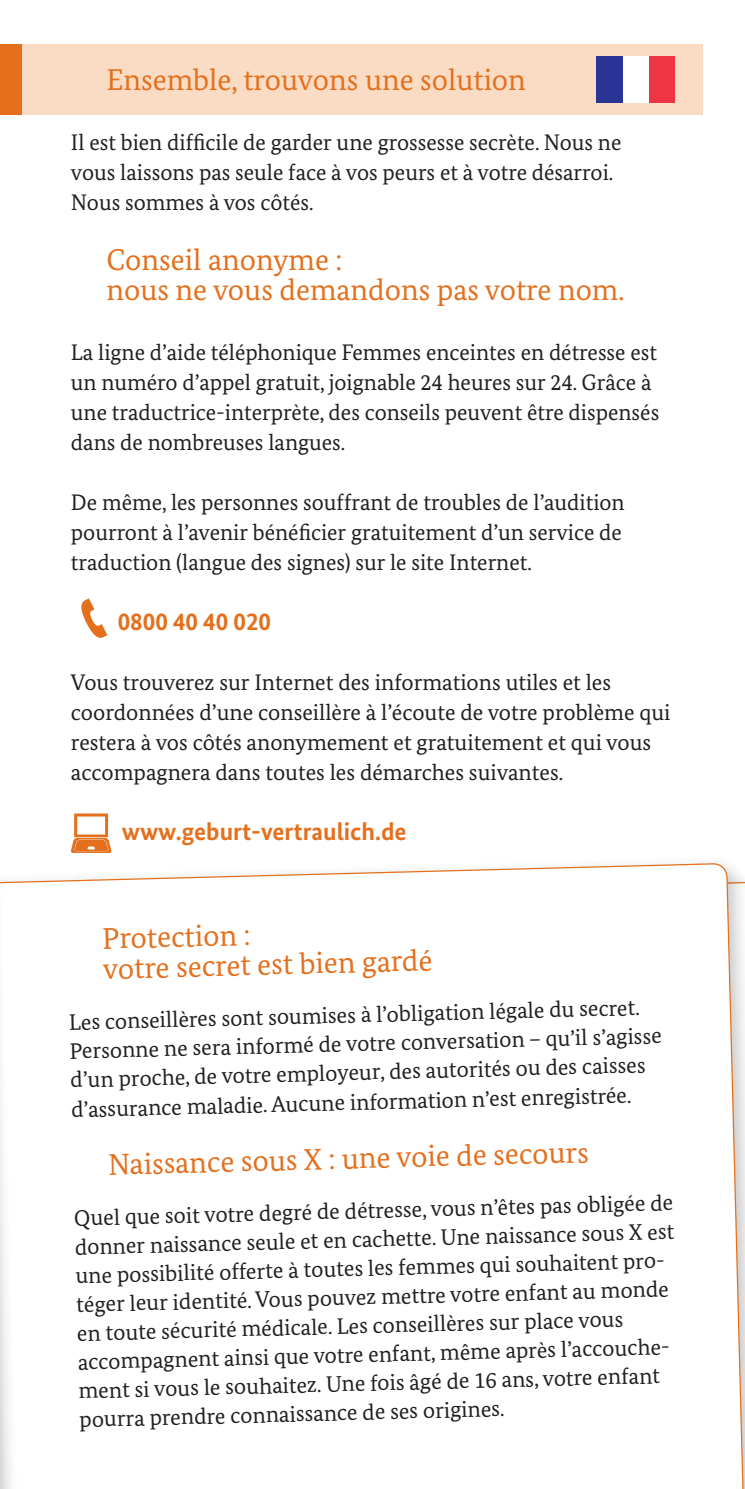
<style>
.page{position:relative;width:745px;height:1489px;background:#fff}
.page>*{position:absolute;margin:0;border:0;box-sizing:border-box;transform-origin:0 0}
.t1{font:30px/30px "Bundes Serif";color:#e4701e}
.t2{font:700 25px "Bundes Sans";color:#e4701e}
.t3{font:22.5px/30px "Bundes Serif";color:#231f20}
</style>
<div class="page">
<svg style="left:19px;top:863px;width:724px;height:625px"></svg>
<div style="left:0;top:852px;width:19px;height:636px;background:#231f20;opacity:.25"></div>
<div style="left:0;top:44px;width:702px;height:71px;background:#fadcc4"></div>
<svg style="left:81px;top:598px;width:26px;height:40px"></svg>
<svg style="left:71px;top:813px;width:41px;height:40px"></svg>
<div style="left:595px;top:57px;width:78px;height:46px;background:#ee3543"></div>
<div style="left:595px;top:57px;width:52px;height:46px;background:#fff"></div>
<div style="left:595px;top:57px;width:26px;height:46px;background:#293594"></div>
<div style="left:0;top:44px;width:21px;height:71px;background:#e4701e"></div>
<hr style="left:744px;top:44px;width:1px;height:71px;background:#e4701e">
<h1 class="t1" style="left:106px;top:64px;width:420px">Ensemble, trouvons une solution</h1>
<p class="t3" style="left:71px;top:127px;width:551px">Il est bien difficile de garder une grossesse secrète. Nous ne vous laissons pas seule face à vos peurs et à votre désarroi.<br>Nous sommes à vos côtés.</p>
<h1 class="t1" style="left:106px;top:244px;width:519px">Conseil anonyme :<br>nous ne vous demandons pas votre nom.</h1>
<p class="t3" style="left:71px;top:337px;width:589px">La ligne d’aide téléphonique Femmes enceintes en détresse est un numéro d’appel gratuit, joignable 24 heures sur 24. Grâce à une traductrice-interprète, des conseils peuvent être dispensés dans de nombreuses langues.</p>
<p class="t3" style="left:71px;top:487px;width:555px">De même, les personnes souffrant de troubles de l’audition pourront à l’avenir bénéficier gratuitement d’un service de traduction (langue des signes) sur le site Internet.</p>
<p class="t2" style="left:118px;top:606px;width:155px">0800 40 40 020</p>
<p class="t3" style="left:71px;top:667px;width:600px">Vous trouverez sur Internet des informations utiles et les coordonnées d’une conseillère à l’écoute de votre problème qui restera à vos côtés anonymement et gratuitement et qui vous accompagnera dans toutes les démarches suivantes.</p>
<p class="t2" style="left:122px;top:816px;width:286px">www.geburt-vertraulich.de</p>
<h1 class="t1" style="left:102px;top:923px;width:331px;line-height:29.2px;rotate:-1deg">Protection :<br>votre secret est bien gardé</h1>
<p class="t3" style="left:68px;top:1009px;width:593px;line-height:29.2px;rotate:-2deg">Les conseillères sont soumises à l’obligation légale du secret.<br>Personne ne sera informé de votre conversation – qu’il s’agisse d’un proche, de votre employeur, des autorités ou des caisses d’assurance maladie. Aucune information n’est enregistrée.</p>
<h1 class="t1" style="left:108px;top:1147px;width:482px;rotate:-1deg">Naissance sous X : une voie de secours</h1>
<p class="t3" style="left:72px;top:1205px;width:602px;line-height:28.8px;rotate:-2deg">Quel que soit votre degré de détresse, vous n’êtes pas obligée de donner naissance seule et en cachette. Une naissance sous X est une possibilité offerte à toutes les femmes qui souhaitent pro&shy;téger leur identité. Vous pouvez mettre votre enfant au monde en toute sécurité médicale. Les conseillères sur place vous accompagnent ainsi que votre enfant, même après l’accouche&shy;ment si vous le souhaitez. Une fois âgé de 16 ans, votre enfant pourra prendre connaissance de ses origines.</p>
</div>
